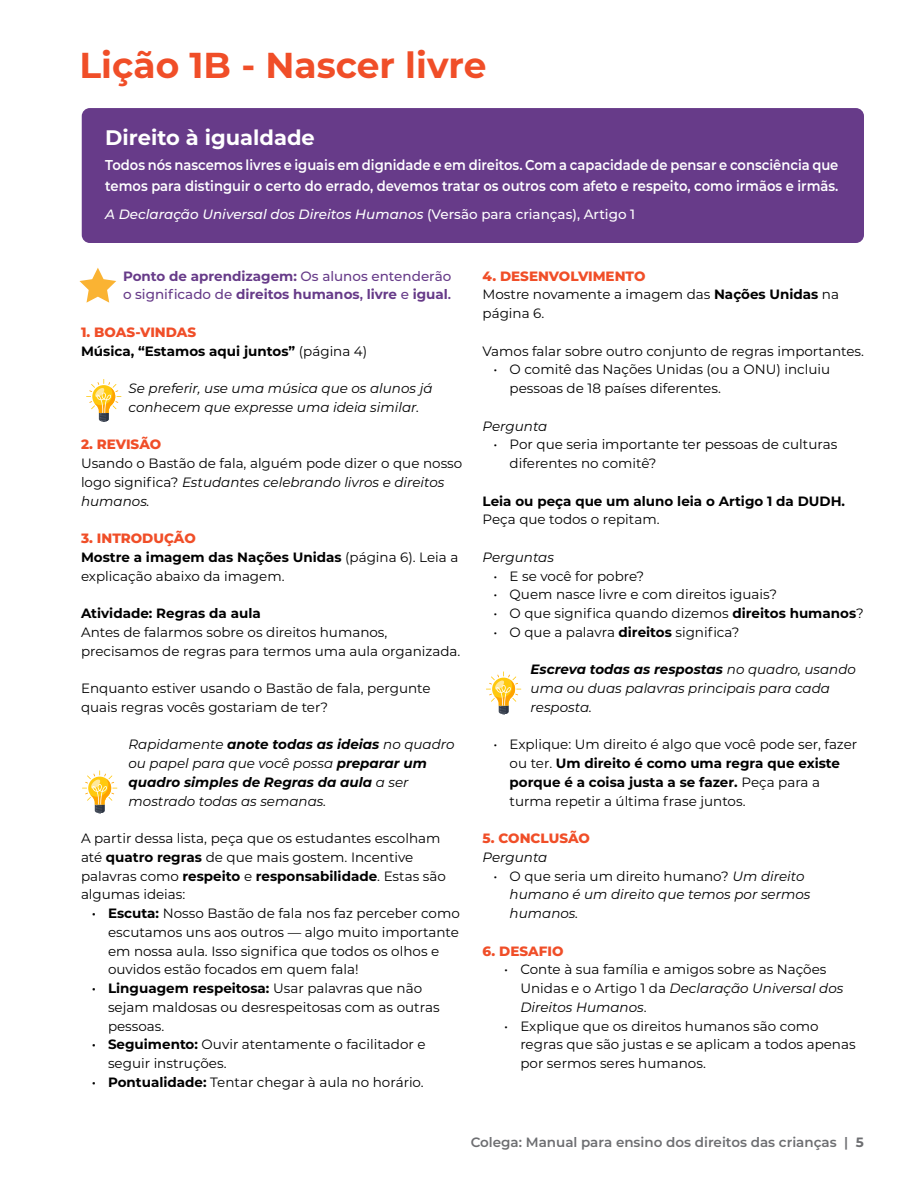
<style>
.page{position:relative;width:918px;height:1188px;background:#fff}
.page>*{position:absolute;margin:0;border:0;box-sizing:border-box;transform-origin:0 0}
.t1{font:700 36px "Montserrat";color:#f04e28}
.t2{font:700 21px "Montserrat";color:#fff}
.t3{font:600 14.25px/21px "Montserrat";color:#fff;scale:.92 1}
.t4{font:13.5px/18.8px "Montserrat";color:#000}
.t5{font:italic 13.5px/18.8px "Montserrat";color:#000}
.t6{font:700 13.5px/18.8px "Montserrat";color:#000}
.t7{font:700 13.5px/18.8px "Montserrat";color:#673b89}
.t8{font:italic 500 13.5px "Montserrat";color:#fff}
.t9{font:600 13.5px "Montserrat";color:#6d6e71}
.t10{font:800 13.5px "Montserrat";color:#f04e28}
.s1{font-style:normal}
.s2{font-weight:500}
.s3{font-weight:600}
.s4{font-weight:800;color:#f04e28}
.s5{font-weight:400}
.s6{font-style:italic}
.s7{font-weight:700}
</style>
<div class="page">
<div style="left:82px;top:108px;width:782px;height:135px;background:#673b89;border-radius:8px"></div>
<svg style="left:79px;top:268px;width:37px;height:35px"></svg>
<svg style="left:86px;top:379px;width:35px;height:43px"></svg>
<svg style="left:82px;top:770px;width:35px;height:44px"></svg>
<svg style="left:486px;top:671px;width:35px;height:44px"></svg>
<h1 class="t1" style="left:80px;top:39px;width:408px">Lição 1B - Nascer livre</h1>
<h2 class="t2" style="left:105px;top:122px;width:211px">Direito à igualdade</h2>
<p class="t3" style="left:105px;top:154px;width:798px">Todos nós nascemos livres e iguais em dignidade e em direitos. Com a capacidade de pensar e consciência que temos para distinguir o certo do errado, devemos tratar os outros com afeto e respeito, como irmãos e irmãs.</p>
<p class="t8" style="left:105px;top:205px;width:531px">A Declaração Universal dos Direitos Humanos <span class="s1">(Versão para crianças), Artigo 1</span></p>
<p class="t7" style="left:123px;top:266px;width:330px">Ponto de aprendizagem: <span class="s2">Os alunos entenderão o significado de</span> direitos humanos<span class="s3">,</span> livre <span class="s2">e</span> igual<span class="s3">.</span></p>
<p class="t6" style="left:81px;top:322px;width:288px"><span class="s4">1. BOAS-VINDAS<br></span>Música, “Estamos aqui juntos” <span class="s5">(página 4)</span></p>
<p class="t5" style="left:129px;top:378px;width:306px">Se preferir, use uma música que os alunos já conhecem que expresse uma ideia similar.</p>
<p class="t10" style="left:81px;top:435px;width:82px">2. REVISÃO</p>
<p class="t4" style="left:81px;top:453px;width:383px">Usando o Bastão de fala, alguém pode dizer o que nosso logo significa? <span class="s6">Estudantes celebrando livros e direitos humanos.</span></p>
<p class="t4" style="left:81px;top:528px;width:379px"><span class="s4">3. INTRODUÇÃO<br></span><span class="s7">Mostre a imagem das Nações Unidas</span> (página 6). Leia a explicação abaixo da imagem.</p>
<p class="t6" style="left:81px;top:603px;width:181px">Atividade: Regras da aula</p>
<p class="t4" style="left:81px;top:622px;width:381px">Antes de falarmos sobre os direitos humanos, precisamos de regras para termos uma aula organizada.</p>
<p class="t4" style="left:81px;top:679px;width:351px">Enquanto estiver usando o Bastão de fala, pergunte quais regras vocês gostariam de ter?</p>
<p class="t5" style="left:129px;top:735px;width:328px">Rapidamente <span class="s7">anote todas as ideias</span> no quadro ou papel para que você possa <span class="s7">preparar um quadro simples de Regras da aula</span> a ser mostrado todas as semanas.</p>
<p class="t4" style="left:81px;top:829px;width:366px">A partir dessa lista, peça que os estudantes escolham até <span class="s7">quatro regras</span> de que mais gostem. Incentive palavras como <span class="s7">respeito</span> e <span class="s7">responsabilidade</span>. Estas são algumas ideias:</p>
<p class="t4" style="left:108px;top:904px;width:353px;text-indent:-16px"><span class="s2">•</span> <span class="s7">Escuta:</span> Nosso Bastão de fala nos faz perceber como escutamos uns aos outros — algo muito importante em nossa aula. Isso significa que todos os olhos e ouvidos estão focados em quem fala!</p>
<p class="t4" style="left:108px;top:979px;width:333px;text-indent:-16px"><span class="s2">•</span> <span class="s7">Linguagem respeitosa:</span> Usar palavras que não sejam maldosas ou desrespeitosas com as outras pessoas.</p>
<p class="t4" style="left:108px;top:1035px;width:319px;text-indent:-16px"><span class="s2">•</span> <span class="s7">Seguimento:</span> Ouvir atentamente o facilitador e seguir instruções.</p>
<p class="t4" style="left:92px;top:1072px;width:333px"><span class="s2">•</span> <span class="s7">Pontualidade:</span> Tentar chegar à aula no horário.</p>
<p class="t4" style="left:483px;top:266px;width:358px"><span class="s4">4. DESENVOLVIMENTO<br></span>Mostre novamente a imagem das <span class="s7">Nações Unidas</span> na página 6.</p>
<p class="t4" style="left:483px;top:341px;width:383px">Vamos falar sobre outro conjunto de regras importantes.</p>
<p class="t4" style="left:510px;top:360px;width:322px;text-indent:-16px">• O comitê das Nações Unidas (ou a ONU) incluiu pessoas de 18 países diferentes.</p>
<p class="t5" style="left:483px;top:416px;width:66px">Pergunta</p>
<p class="t4" style="left:510px;top:435px;width:329px;text-indent:-16px">• Por que seria importante ter pessoas de culturas diferentes no comitê?</p>
<p class="t6" style="left:483px;top:491px;width:364px">Leia ou peça que um aluno leia o Artigo 1 da DUDH.</p>
<p class="t4" style="left:483px;top:510px;width:178px">Peça que todos o repitam.</p>
<p class="t5" style="left:483px;top:547px;width:73px">Perguntas</p>
<p class="t4" style="left:493px;top:566px;width:152px">• E se você for pobre?</p>
<p class="t4" style="left:493px;top:585px;width:285px">• Quem nasce livre e com direitos iguais?</p>
<p class="t4" style="left:493px;top:604px;width:372px">• O que significa quando dizemos <span class="s7">direitos humanos</span>?</p>
<p class="t4" style="left:493px;top:622px;width:248px">• O que a palavra <span class="s7">direitos</span> significa?</p>
<p class="t5" style="left:531px;top:660px;width:327px"><span class="s7">Escreva todas as respostas</span> no quadro, usando uma ou duas palavras principais para cada resposta.</p>
<p class="t4" style="left:510px;top:735px;width:349px;text-indent:-16px">• Explique: Um direito é algo que você pode ser, fazer ou ter. <span class="s7">Um direito é como uma regra que existe porque é a coisa justa a se fazer.</span> Peça para a turma repetir a última frase juntos.</p>
<p class="t10" style="left:483px;top:829px;width:109px">5. CONCLUSÃO</p>
<p class="t5" style="left:483px;top:847px;width:66px">Pergunta</p>
<p class="t5" style="left:510px;top:866px;width:302px;text-indent:-16px"><span class="s1">• O que seria um direito humano?</span> Um direito humano é um direito que temos por sermos humanos.</p>
<p class="t10" style="left:483px;top:941px;width:82px">6. DESAFIO</p>
<p class="t4" style="left:520px;top:960px;width:324px;text-indent:-16px">• Conte à sua família e amigos sobre as Nações<br>Unidas e o Artigo 1 da <span class="s6">Declaração Universal dos<br>Direitos Humanos</span>.</p>
<p class="t4" style="left:520px;top:1016px;width:337px;text-indent:-16px">• Explique que os direitos humanos são como regras que são justas e se aplicam a todos apenas por sermos seres humanos.</p>
<p class="t9" style="left:471px;top:1133px;width:395px">Colega: Manual para ensino dos direitos das crianças | <span class="s7">5</span></p>
</div>
